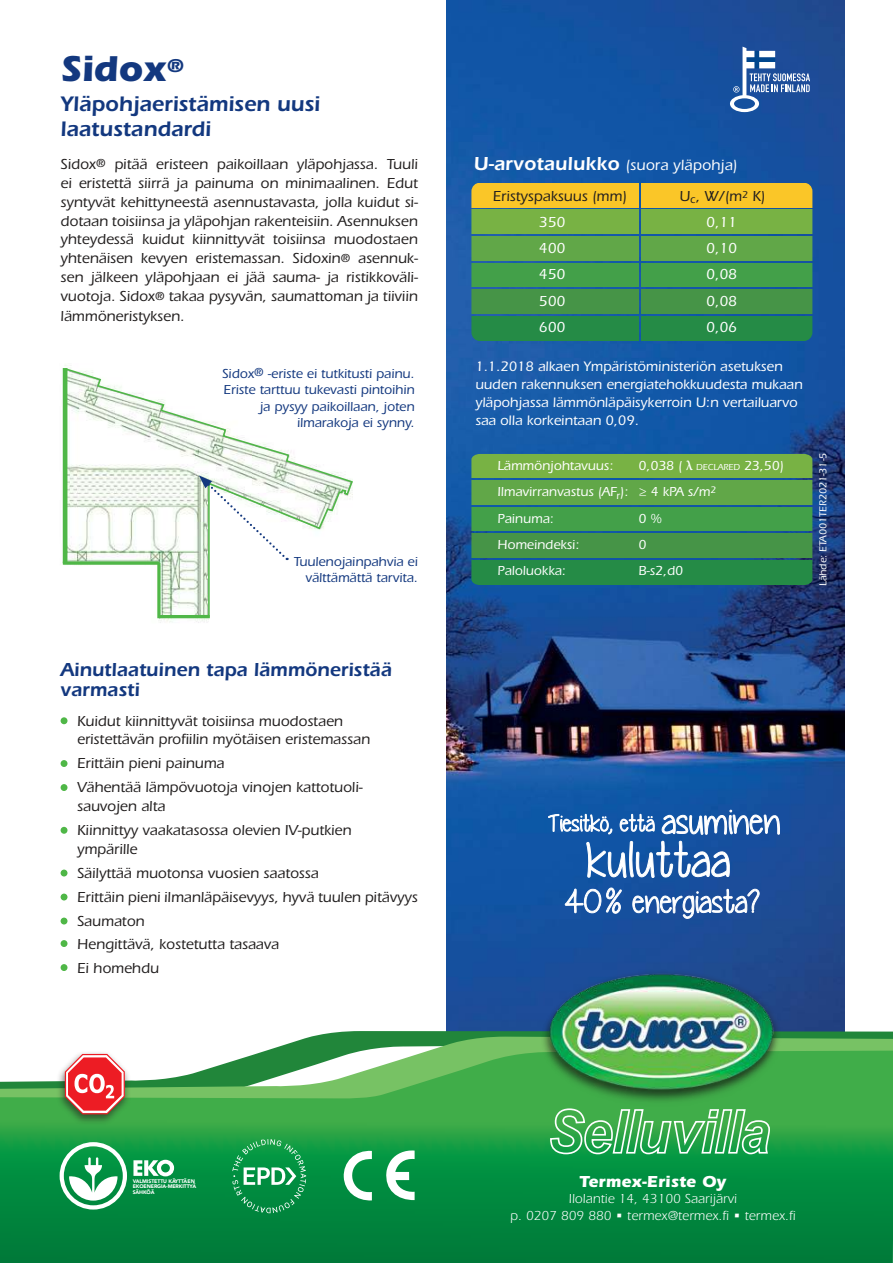
<style>
.page{position:relative;width:893px;height:1263px;background:#fff}
.page>*{position:absolute;margin:0;border:0;box-sizing:border-box;transform-origin:0 0}
.t1{font:700 37.2px "ITC Eras Std";color:#13387f}
.t2{font:600 21.75px/25.7px "ITC Eras Std";color:#13387f}
.t3{font:600 19.5px/19.5px "ITC Eras Std";color:#13387f}
.t4{font:700 16.5px "ITC Eras Std";letter-spacing:.01em;color:#fff}
.t5{font:500 15.3px "ITC Eras Std";letter-spacing:.01em;color:#fff}
.t6{font:500 15px/19px "ITC Eras Std";color:#221f1f}
.t7{font:500 15px/26.2px "ITC Eras Std";color:#fff;text-align:justify}
.t8{font:500 14.25px/18px "ITC Eras Std";color:#fff}
.t9{font:500 13.5px/16.5px "ITC Eras Std";color:#13387f;text-align:right}
.t10{font:500 13.5px/26.2px "ITC Eras Std";color:#fff}
.t11{font:13.5px/16.4px "ITC Eras Std";letter-spacing:.01em;color:#fff;text-align:center}
.t12{font:500 10.5px "ITC Eras Std";color:#fff}
.t13{font:900 5.1px/5.4px "Avenir LT Std";letter-spacing:-.02em;color:#fff}
.s1{font-size:12px}
.s2{font-weight:600;font-size:19.5px}
.s3{font-size:15.3px}
.s4{font-family:"Minion Pro";font-weight:600}
.s5{font-size:9px}
</style>
<div class="page">
<div style="left:61px;top:717px;width:6px;height:7px;background:#4fb747;border-radius:50%"></div>
<div style="left:61px;top:760px;width:6px;height:7px;background:#4fb747;border-radius:50%"></div>
<div style="left:61px;top:784px;width:6px;height:7px;background:#4fb747;border-radius:50%"></div>
<div style="left:61px;top:827px;width:6px;height:7px;background:#4fb747;border-radius:50%"></div>
<div style="left:61px;top:869px;width:6px;height:7px;background:#4fb747;border-radius:50%"></div>
<div style="left:61px;top:893px;width:6px;height:7px;background:#4fb747;border-radius:50%"></div>
<div style="left:61px;top:917px;width:6px;height:7px;background:#4fb747;border-radius:50%"></div>
<div style="left:61px;top:940px;width:6px;height:7px;background:#4fb747;border-radius:50%"></div>
<div style="left:61px;top:964px;width:6px;height:7px;background:#4fb747;border-radius:50%"></div>
<img style="left:446px;top:0;width:398px;height:1031px">
<img style="left:0;top:1098px;width:893px;height:165px">
<svg style="left:310px;top:1031px;width:583px;height:6px;background:#308d49"></svg>
<svg style="left:0;top:1037px;width:893px;height:61px"></svg>
<div style="left:471px;top:454px;width:168px;height:24px;background:#78b244"></div>
<div style="left:638px;top:454px;width:174px;height:24px;background:#78b244"></div>
<div style="left:471px;top:480px;width:168px;height:25px;background:#61a748"></div>
<div style="left:638px;top:480px;width:174px;height:25px;background:#61a748"></div>
<div style="left:471px;top:507px;width:168px;height:24px;background:#43a049"></div>
<div style="left:638px;top:507px;width:174px;height:24px;background:#43a049"></div>
<div style="left:471px;top:533px;width:168px;height:25px;background:#469447"></div>
<div style="left:638px;top:533px;width:174px;height:25px;background:#469447"></div>
<div style="left:471px;top:560px;width:341px;height:25px;background:#258b46"></div>
<div style="left:471px;top:183px;width:168px;height:24px;background:#fac628"></div>
<div style="left:641px;top:183px;width:171px;height:24px;background:#fac628"></div>
<div style="left:471px;top:210px;width:168px;height:24px;background:#78b244"></div>
<div style="left:641px;top:210px;width:171px;height:24px;background:#78b244"></div>
<div style="left:471px;top:236px;width:168px;height:25px;background:#61a748"></div>
<div style="left:641px;top:236px;width:171px;height:25px;background:#61a748"></div>
<div style="left:471px;top:263px;width:168px;height:24px;background:#43a049"></div>
<div style="left:641px;top:263px;width:171px;height:24px;background:#43a049"></div>
<div style="left:471px;top:289px;width:168px;height:25px;background:#469447"></div>
<div style="left:641px;top:289px;width:171px;height:25px;background:#469447"></div>
<div style="left:471px;top:316px;width:168px;height:25px;background:#258b46"></div>
<div style="left:641px;top:316px;width:171px;height:25px;background:#258b46"></div>
<svg style="left:548px;top:814px;width:106px;height:20px"></svg>
<svg style="left:662px;top:0;width:118px;height:834px"></svg>
<svg style="left:586px;top:841px;width:144px;height:37px"></svg>
<svg style="left:565px;top:888px;width:194px;height:31px"></svg>
<img style="left:532px;top:963px;width:262px;height:151px">
<svg style="left:549px;top:1107px;width:222px;height:48px;background:#5ab96d"></svg>
<svg style="left:730px;top:47px;width:80px;height:65px;background:#4c74b0"></svg>
<svg style="left:67px;top:368px;width:286px;height:247px"></svg>
<hr style="left:63px;top:368px;width:4px;height:195px;background:#4fb747">
<hr style="left:159px;top:615px;width:51px;height:3px;background:#4fb747">
<hr style="left:63px;top:562px;width:96px;height:3px;background:#4fb747">
<hr style="left:157px;top:563px;width:3px;height:55px;background:#4fb747">
<svg style="left:199px;top:475px;width:89px;height:85px"></svg>
<div style="left:56px;top:1050px;width:75px;height:75px;background:#221f1f;opacity:.6"></div>
<svg style="left:65px;top:1054px;width:60px;height:60px"></svg>
<svg style="left:60px;top:1142px;width:67px;height:67px"></svg>
<svg style="left:133px;top:1160px;width:41px;height:16px"></svg>
<svg style="left:384px;top:1150px;width:31px;height:50px"></svg>
<svg style="left:343px;top:1150px;width:29px;height:51px"></svg>
<svg style="left:232px;top:1139px;width:74px;height:74px;background:#27a05b"></svg>
<h1 class="t1" style="left:61px;top:55px;width:124px">Sidox<sup>®</sup></h1>
<h2 class="t2" style="left:61px;top:93px;width:261px">Yläpohjaeristämisen uusi laatustandardi</h2>
<p class="t6" style="left:61px;top:156px;width:359px;text-align:justify">Sidox<span class="s1">®</span> pitää eristeen paikoillaan yläpohjassa. Tuuli ei eristettä siirrä ja painuma on minimaalinen. Edut syntyvät kehittyneestä asennustavasta, jolla kuidut si&shy;dotaan toisiinsa ja yläpohjan rakenteisiin. Asennuksen yhteydessä kuidut kiinnittyvät toisiinsa muodostaen yhtenäisen kevyen eristemassan. Sidoxin<span class="s1">®</span> asennuk&shy;sen jälkeen yläpohjaan ei jää sauma- ja ristikkoväli&shy;vuotoja. Sidox<span class="s1">®</span> takaa pysyvän, saumattoman ja tiiviin lämmöneristyksen.</p>
<p class="t9" style="left:222px;top:366px;width:194px">Sidox<span class="s1">®</span> -eriste ei tutkitusti painu.<br>Eriste tarttuu tukevasti pintoihin ja pysyy paikoillaan, joten ilmarakoja ei synny.</p>
<p class="t9" style="left:294px;top:554px;width:126px">Tuulenojainpahvia ei välttämättä tarvita.</p>
<h3 class="t3" style="left:61px;top:662px;width:333px">Ainutlaatuinen tapa lämmöneristää varmasti</h3>
<p class="t6" style="left:77px;top:713px;width:294px">Kuidut kiinnittyvät toisiinsa muodostaen eristettävän profiilin myötäisen eristemassan</p>
<p class="t6" style="left:77px;top:753px;width:287px;line-height:24px">Erittäin pieni painuma<br>Vähentää lämpövuotoja vinojen kattotuoli-</p>
<p class="t6" style="left:77px;top:796px;width:276px;line-height:24px">sauvojen alta<br>Kiinnittyy vaakatasossa olevien IV-putkien</p>
<p class="t6" style="left:77px;top:838px;width:342px;line-height:24px">ympärille<br>Säilyttää muotonsa vuosien saatossa<br>Erittäin pieni ilmanläpäisevyys, hyvä tuulen pitävyys<br>Saumaton</p>
<p class="t6" style="left:77px;top:933px;width:204px;line-height:24px">Hengittävä, kostetutta tasaava<br>Ei homehdu</p>
<p class="t5" style="left:474px;top:159px;width:265px"><span class="s2">U-arvotaulukko</span> (suora yläpohja)</p>
<p class="t6" style="left:493px;top:188px;width:136px">Eristyspaksuus (mm)</p>
<p class="t7" style="left:539px;top:210px;width:28px">350<br>400<br>450<br>500<br>600</p>
<p class="t7" style="left:706px;top:210px;width:32px">0,11<br>0,10<br>0,08<br>0,08<br>0,06</p>
<p class="t6" style="left:680px;top:188px;width:87px">U<sub>c</sub><span class="s3">,</span> W/(m<sup>2</sup> K)</p>
<p class="t8" style="left:475px;top:358px;width:329px">1.1.2018 alkaen Ympäristöministeriön asetuksen uuden rakennuksen energiatehokkuudesta mukaan yläpohjassa lämmönläpäisykerroin U:n vertailuarvo saa olla korkeintaan 0,09.</p>
<p class="t10" style="left:497px;top:454px;width:117px">Lämmönjohtavuus:</p>
<p class="t10" style="left:497px;top:454px;width:288px;text-indent:141px">0,038 ( <span class="s4">λ</span> <span class="s5">DECLARED</span> 23,50)<br>Ilmavirranvastus (AF<sub>r</sub>): ≥ 4 kPA s/m<sup>2<br></sup>Painuma:</p>
<p class="t10" style="left:638px;top:506px;width:25px">0 %</p>
<p class="t10" style="left:497px;top:533px;width:83px">Homeindeksi:</p>
<p class="t10" style="left:638px;top:533px;width:9px">0</p>
<p class="t10" style="left:497px;top:559px;width:70px">Paloluokka:</p>
<p class="t10" style="left:638px;top:559px;width:46px">B-s2,d0</p>
<p class="t12" style="left:819px;top:586px;width:135px;rotate:-90deg">Lähde: ETA001TER2021-31-5</p>
<p class="t13" style="left:133px;top:1178px;width:65px">VALMISTETTU KÄYTTÄEN<br>EKOENERGIA-MERKITTYÄ<br>SÄHKÖÄ</p>
<p class="t4" style="left:580px;top:1175px;width:148px">Termex-Eriste Oy</p>
<p class="t11" style="left:510px;top:1192px;width:287px">Ilolantie 14, 43100 Saarijärvi<br>p. 0207 809 880 • termex@termex.fi • termex.fi</p>
</div>
